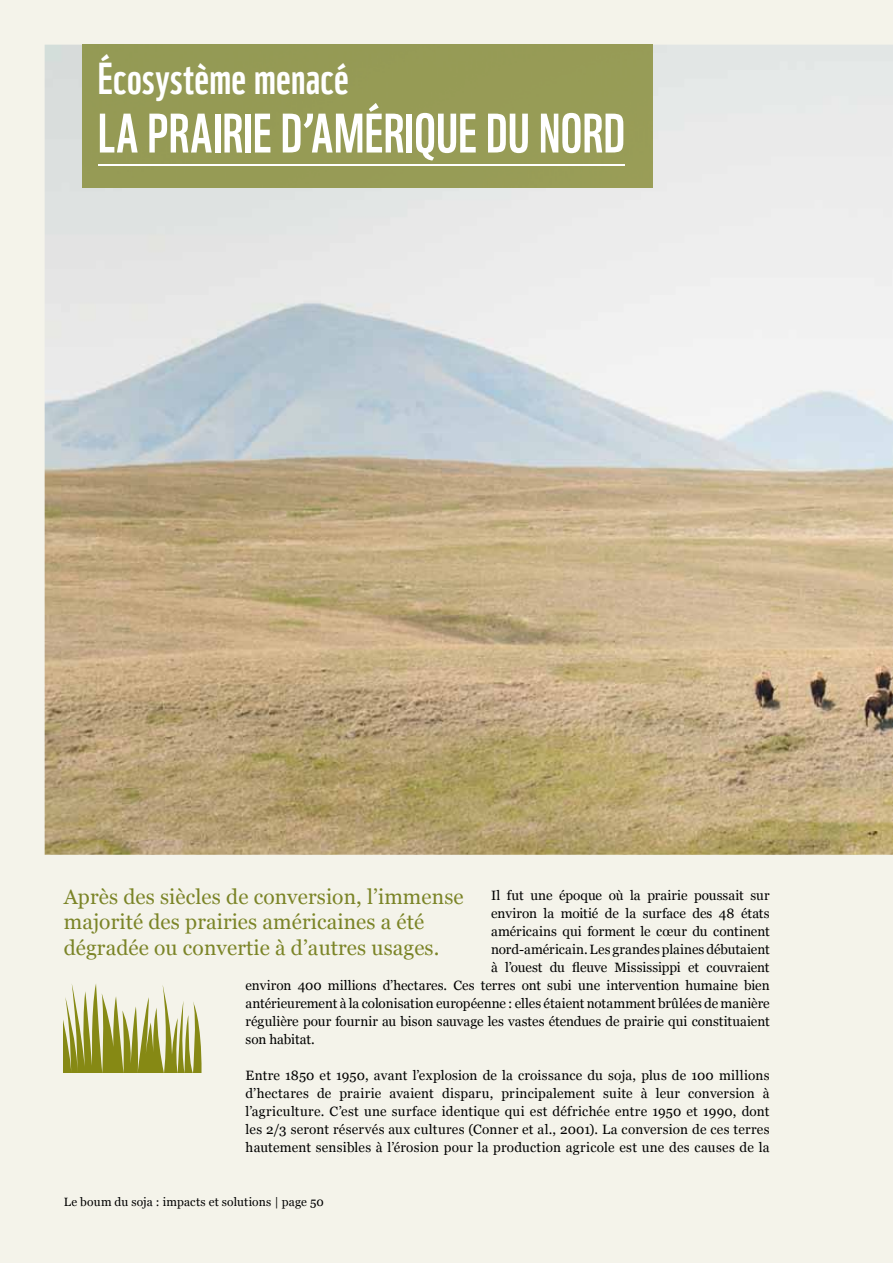
<style>
.page{position:relative;width:893px;height:1263px;background:#f4f3ea}
.page>*{position:absolute;margin:0;border:0;box-sizing:border-box;transform-origin:0 0}
.t1{font:54px "WWF";letter-spacing:.005em;color:#fff}
.t2{font:43.5px "WWF";letter-spacing:.01em;color:#fff}
.t3{font:21px/25.5px "Georgia";letter-spacing:.005em;color:#7b8427}
.t4{font:13.5px/18px "Georgia";color:#000;text-align:justify}
.t5{font:12px "Georgia";letter-spacing:.015em;color:#000}
</style>
<div class="page">
<img style="left:45px;top:45px;width:848px;height:810px">
<div style="left:83px;top:45px;width:569px;height:142px;background:#969b55"></div>
<hr style="left:98px;top:164px;width:527px;height:1px;background:#fff">
<svg style="left:64px;top:984px;width:137px;height:88px"></svg>
<h2 class="t2" style="left:98px;top:44px;width:253px">ÉCOSYSTÈME MENACÉ</h2>
<h1 class="t1" style="left:98px;top:91px;width:529px">LA PRAIRIE D’AMÉRIQUE DU NORD</h1>
<h3 class="t3" style="left:64px;top:883px;width:401px">Après des siècles de conversion, l’immense majorité des prairies américaines a été dégradée ou convertie à d’autres usages.</h3>
<p class="t4" style="left:491px;top:886px;width:280px">Il fut une époque où la prairie poussait sur</p>
<p class="t4" style="left:491px;top:904px;width:280px">environ la moitié de la surface des 48 états</p>
<p class="t4" style="left:491px;top:922px;width:280px">américains qui forment le cœur du continent</p>
<p class="t4" style="left:491px;top:940px;width:280px">nord-américain. Les grandes plaines débutaient</p>
<p class="t4" style="left:491px;top:958px;width:280px">à l’ouest du fleuve Mississippi et couvraient</p>
<p class="t4" style="left:246px;top:976px;width:526px">environ 400 millions d’hectares. Ces terres ont subi une intervention humaine bien</p>
<p class="t4" style="left:246px;top:994px;width:526px">antérieurement à la colonisation européenne : elles étaient notamment brûlées de manière</p>
<p class="t4" style="left:246px;top:1012px;width:526px">régulière pour fournir au bison sauvage les vastes étendues de prairie qui constituaient</p>
<p class="t4" style="left:246px;top:1030px;width:71px">son habitat.</p>
<p class="t4" style="left:246px;top:1066px;width:526px">Entre 1850 et 1950, avant l’explosion de la croissance du soja, plus de 100 millions d’hectares de prairie avaient disparu, principalement suite à leur conversion à l’agriculture. C’est une surface identique qui est défrichée entre 1950 et 1990, dont les 2/3 seront réservés aux cultures (Conner et al., 2001). La conversion de ces terres hautement sensibles à l’érosion pour la production agricole est une des causes de la</p>
<p class="t5" style="left:64px;top:1193px;width:262px">Le boum du soja : impacts et solutions | page 50</p>
</div>
